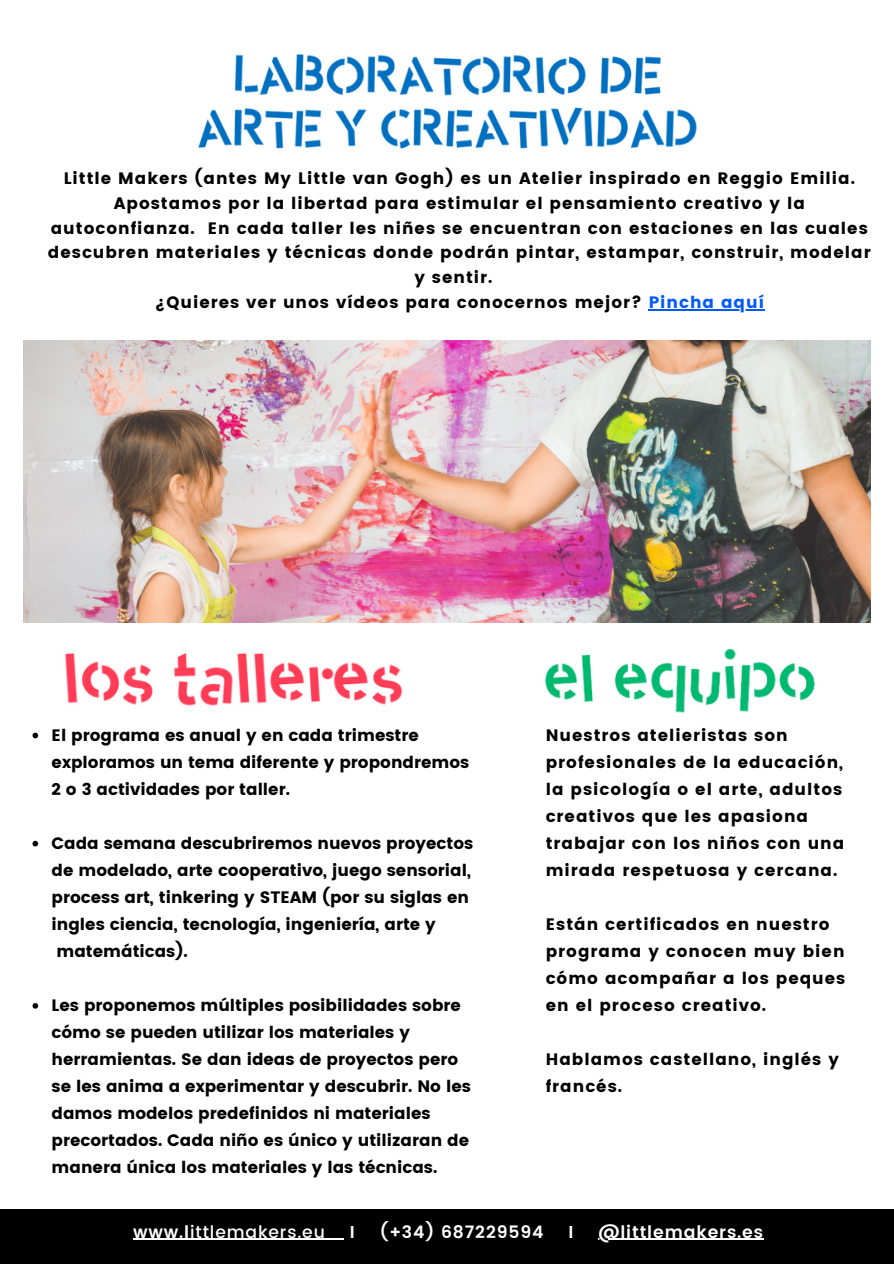
<style>
.page{position:relative;width:894px;height:1264px;background:#fff}
.page>*{position:absolute;margin:0;border:0;box-sizing:border-box;transform-origin:0 0}
.t1{font:600 17.1px "Poppins";letter-spacing:.05em;color:#fff}
.t2{font:500 17.1px "Poppins";letter-spacing:.05em;color:#fff}
.t3{font:16.5px/27px "Poppins";letter-spacing:.06em;color:#000}
.t4{font:16.5px/27px "Poppins";color:#000}
.s1{color:#015af8}
.s2{font-weight:600}
</style>
<div class="page">
<div style="left:0;top:1208px;width:893px;height:55px;background:#000"></div>
<img style="left:198px;top:54px;width:499px;height:95px">
<img style="left:23px;top:340px;width:847px;height:282px">
<img style="left:64px;top:653px;width:339px;height:53px">
<img style="left:544px;top:649px;width:272px;height:64px">
<hr style="left:648px;top:309px;width:116px;height:1px;background:#015af8">
<svg style="left:32px;top:732px;width:6px;height:6px"></svg>
<svg style="left:32px;top:840px;width:6px;height:6px"></svg>
<svg style="left:32px;top:1003px;width:6px;height:5px"></svg>
<hr style="left:133px;top:1238px;width:57px;height:1px;background:#fff">
<hr style="left:190px;top:1238px;width:136px;height:1px;background:#fff">
<svg style="left:326px;top:1238px;width:18px;height:1px"></svg>
<hr style="left:598px;top:1238px;width:165px;height:1px;background:#fff">
<p class="t3" style="left:64px;top:165px;width:792px">Little Makers (antes My Little van Gogh) es un Atelier inspirado en Reggio Emilia.</p>
<p class="t3" style="left:114px;top:189px;width:692px">Apostamos por la libertad para estimular el pensamiento creativo y la</p>
<p class="t3" style="left:51px;top:214px;width:818px">autoconfianza. En cada taller les niñes se encuentran con estaciones en las cuales</p>
<p class="t3" style="left:48px;top:239px;width:824px">descubren materiales y técnicas donde podrán pintar, estampar, construir, modelar</p>
<p class="t3" style="left:414px;top:264px;width:79px">y sentir.</p>
<p class="t3" style="left:155px;top:289px;width:610px">¿Quieres ver unos vídeos para conocernos mejor? <span class="s1">Pincha aquí</span></p>
<p class="t4" style="left:52px;top:721px;width:419px">El programa es anual y en cada trimestre exploramos un tema diferente y propondremos<br>2 o 3 actividades por taller.</p>
<p class="t4" style="left:52px;top:829px;width:423px">Cada semana descubriremos nuevos proyectos de modelado, arte cooperativo, juego sensorial, process art, tinkering y STEAM (por su siglas en ingles ciencia, tecnología, ingeniería, arte y matemáticas).</p>
<p class="t4" style="left:52px;top:991px;width:421px">Les proponemos múltiples posibilidades sobre cómo se pueden utilizar los materiales y herramientas. Se dan ideas de proyectos pero se les anima a experimentar y descubrir. No les damos modelos predefinidos ni materiales precortados. Cada niño es único y utilizaran de manera única los materiales y las técnicas.</p>
<p class="t3" style="left:545px;top:721px;width:300px">Nuestros atelieristas son profesionales de la educación, la psicología o el arte, adultos creativos que les apasiona trabajar con los niños con una mirada respetuosa y cercana.</p>
<p class="t3" style="left:545px;top:910px;width:301px">Están certificados en nuestro programa y conocen muy bien cómo acompañar a los peques en el proceso creativo.</p>
<p class="t3" style="left:545px;top:1045px;width:294px">Hablamos castellano, inglés y francés.</p>
<p class="t2" style="left:133px;top:1221px;width:193px"><span class="s2">www.l</span>ittlemakers.eu</p>
<p class="t1" style="left:350px;top:1221px;width:6px">I</p>
<p class="t1" style="left:379px;top:1221px;width:165px">(+34) 687229594</p>
<p class="t1" style="left:568px;top:1221px;width:6px">I</p>
<p class="t1" style="left:598px;top:1221px;width:166px">@littlemakers.es</p>
</div>
